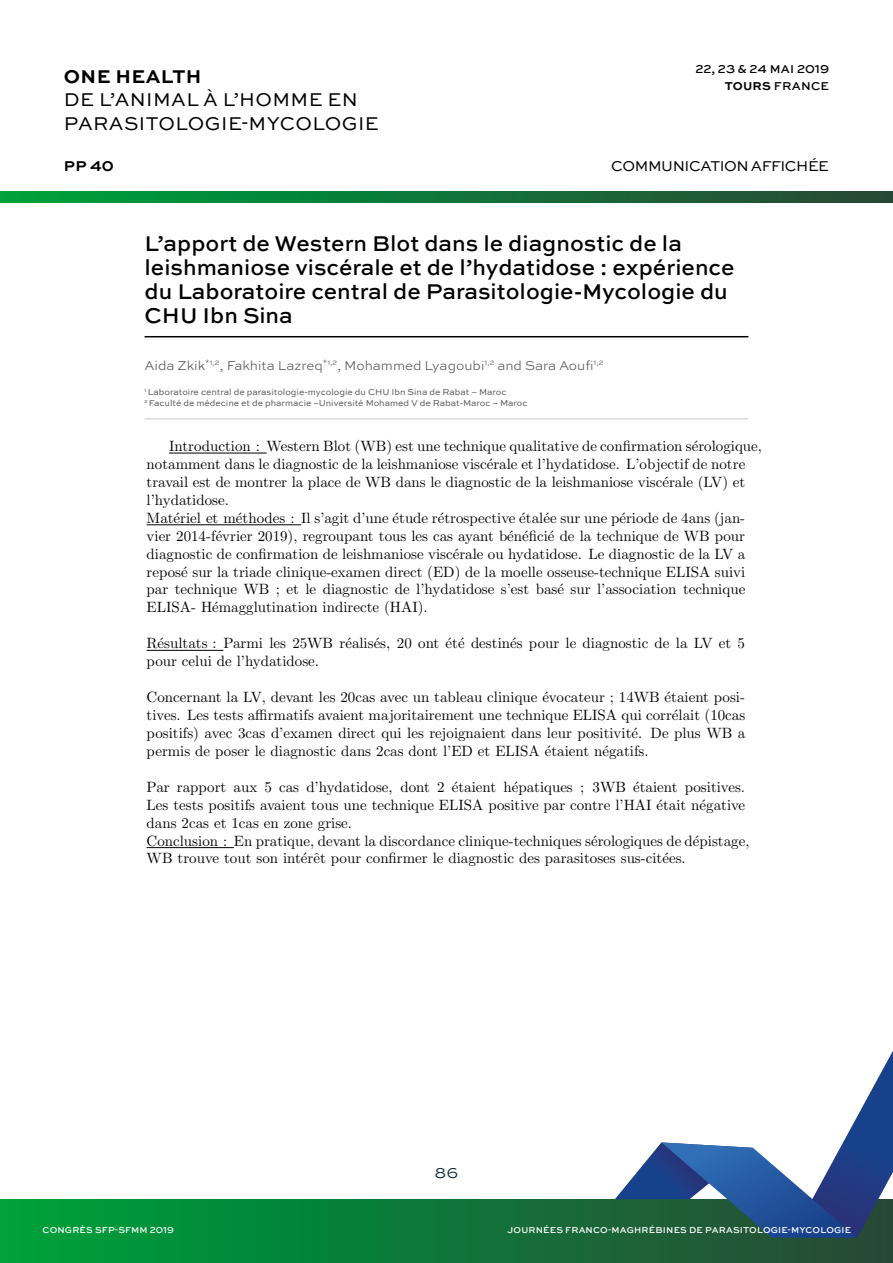
<style>
.page{position:relative;width:893px;height:1263px;background:#fff}
.page>*{position:absolute;margin:0;border:0;box-sizing:border-box;transform-origin:0 0}
.t1{font:500 22.5px/24px "Sweet Sans Pro";color:#000}
.t2{font:19.5px/23.4px "Sweet Sans Pro";letter-spacing:.02em;color:#000}
.t3{font:700 19.5px "Sweet Sans Pro";letter-spacing:.02em;color:#000}
.t4{font:300 18px "Sweet Sans Pro";color:#0c2538}
.t5{font:15px/18px "CMR10";color:#000}
.t6{font:15px "Sweet Sans Pro";letter-spacing:-.03em;color:#000}
.t7{font:15px "CMBX10";color:#000}
.t8{font:700 15px "Sweet Sans Pro";color:#000}
.t9{font:300 13.5px "Sweet Sans Pro";color:#575756}
.t10{font:500 12px/16.5px "Sweet Sans Pro";letter-spacing:.02em;color:#000;text-align:right}
.t11{font:9px/10.5px "Sweet Sans Pro";color:#575756}
.t12{font:500 9px "Sweet Sans Pro";letter-spacing:.02em;color:#fff}
.s1{font-weight:700}
</style>
<div class="page">
<div style="left:0;top:1199px;width:893px;height:64px;background:linear-gradient(to right,#00a33b,#284836)"></div>
<svg style="left:615px;top:1051px;width:278px;height:187px"></svg>
<svg style="left:0;top:191px;width:893px;height:12px;background:#107438"></svg>
<hr style="left:145px;top:336px;width:603px;height:1px;background:#000">
<hr style="left:145px;top:418px;width:603px;height:1px;background:#c6c6c6">
<hr style="left:169px;top:453px;width:98px;height:1px;background:#000">
<hr style="left:147px;top:524px;width:154px;height:1px;background:#000">
<hr style="left:147px;top:650px;width:76px;height:1px;background:#000">
<hr style="left:147px;top:847px;width:87px;height:1px;background:#000">
<h2 class="t3" style="left:64px;top:62px;width:139px">ONE HEALTH</h2>
<h2 class="t2" style="left:64px;top:87px;width:316px">DE L’ANIMAL À L’HOMME EN<br>PARASITOLOGIE-MYCOLOGIE</h2>
<p class="t8" style="left:64px;top:154px;width:51px">PP 40</p>
<p class="t10" style="left:695px;top:60px;width:135px">22, 23 &amp; 24 MAI 2019<br><span class="s1">TOURS</span> FRANCE</p>
<p class="t6" style="left:611px;top:155px;width:219px">COMMUNICATION AFFICHÉE</p>
<h1 class="t1" style="left:145px;top:231px;width:591px">L’apport de Western Blot dans le diagnostic de la leishmaniose viscérale et de l’hydatidose : expérience du Laboratoire central de Parasitologie-Mycologie du CHU Ibn Sina</h1>
<p class="t9" style="left:145px;top:356px;width:460px">Aida Zkik<sup>*1,2</sup>, Fakhita Lazreq<sup>*1,2</sup>, Mohammed Lyagoubi<sup>1,2</sup> and Sara Aoufi<sup>1,2</sup></p>
<p class="t11" style="left:145px;top:387px;width:384px"><sup>1</sup> Laboratoire central de parasitologie-mycologie du CHU Ibn Sina de Rabat – Maroc<br><sup>2</sup> Faculté de médecine et de pharmacie –Université Mohamed V de Rabat-Maroc – Maroc</p>
<p class="t5" style="left:154px;top:243px;width:585px;line-height:20.9px;text-align:center"><sup>1</sup>Laboratoire central de parasitologie-mycologie du CHU Ibn Sina de Rabat – Maroc<br><sup>2</sup>Facult´e de m´edecine et de pharmacie –Universit´e Mohamed V de Rabat-Maroc – Maroc</p>
<p class="t7" style="left:416px;top:390px;width:61px">R´esum´e</p>
<p class="t5" style="left:147px;top:438px;width:617px;text-indent:22px">Introduction : Western Blot (WB) est une technique qualitative de confirmation s´erologique, notamment dans le diagnostic de la leishmaniose visc´erale et l’hydatidose. L’objectif de notre travail est de montrer la place de WB dans le diagnostic de la leishmaniose visc´erale (LV) et l’hydatidose.<br>Mat´eriel et m´ethodes : Il s’agit d’une ´etude r´etrospective ´etal´ee sur une p´eriode de 4ans (jan&shy;vier 2014-f´evrier 2019), regroupant tous les cas ayant b´en´efici´e de la technique de WB pour diagnostic de confirmation de leishmaniose visc´erale ou hydatidose. Le diagnostic de la LV a repos´e sur la triade clinique-examen direct (ED) de la moelle osseuse-technique ELISA suivi par technique WB ; et le diagnostic de l’hydatidose s’est bas´e sur l’association technique ELISA- H´emagglutination indirecte (HAI).</p>
<p class="t5" style="left:147px;top:635px;width:600px">R´esultats : Parmi les 25WB r´ealis´es, 20 ont ´et´e destin´es pour le diagnostic de la LV et 5 pour celui de l’hydatidose.</p>
<p class="t5" style="left:147px;top:689px;width:600px;text-align:justify">Concernant la LV, devant les 20cas avec un tableau clinique ´evocateur ; 14WB ´etaient posi&shy;tives. Les tests affirmatifs avaient majoritairement une technique ELISA qui corr´elait (10cas positifs) avec 3cas d’examen direct qui les rejoignaient dans leur positivit´e. De plus WB a permis de poser le diagnostic dans 2cas dont l’ED et ELISA ´etaient n´egatifs.</p>
<p class="t5" style="left:147px;top:779px;width:604px">Par rapport aux 5 cas d’hydatidose, dont 2 ´etaient h´epatiques ; 3WB ´etaient positives.<br>Les tests positifs avaient tous une technique ELISA positive par contre l’HAI ´etait n´egative dans 2cas et 1cas en zone grise.<br>Conclusion : En pratique, devant la discordance clinique-techniques s´erologiques de d´epistage, WB trouve tout son int´erˆet pour confirmer le diagnostic des parasitoses sus-cit´ees.</p>
<p class="t4" style="left:435px;top:1159px;width:25px">86</p>
<p class="t12" style="left:43px;top:1223px;width:133px">CONGRÈS SFP-SFMM 2019</p>
<p class="t12" style="left:507px;top:1223px;width:345px">JOURNÉES FRANCO-MAGHRÉBINES DE PARASITOLOGIE-MYCOLOGIE</p>
</div>
